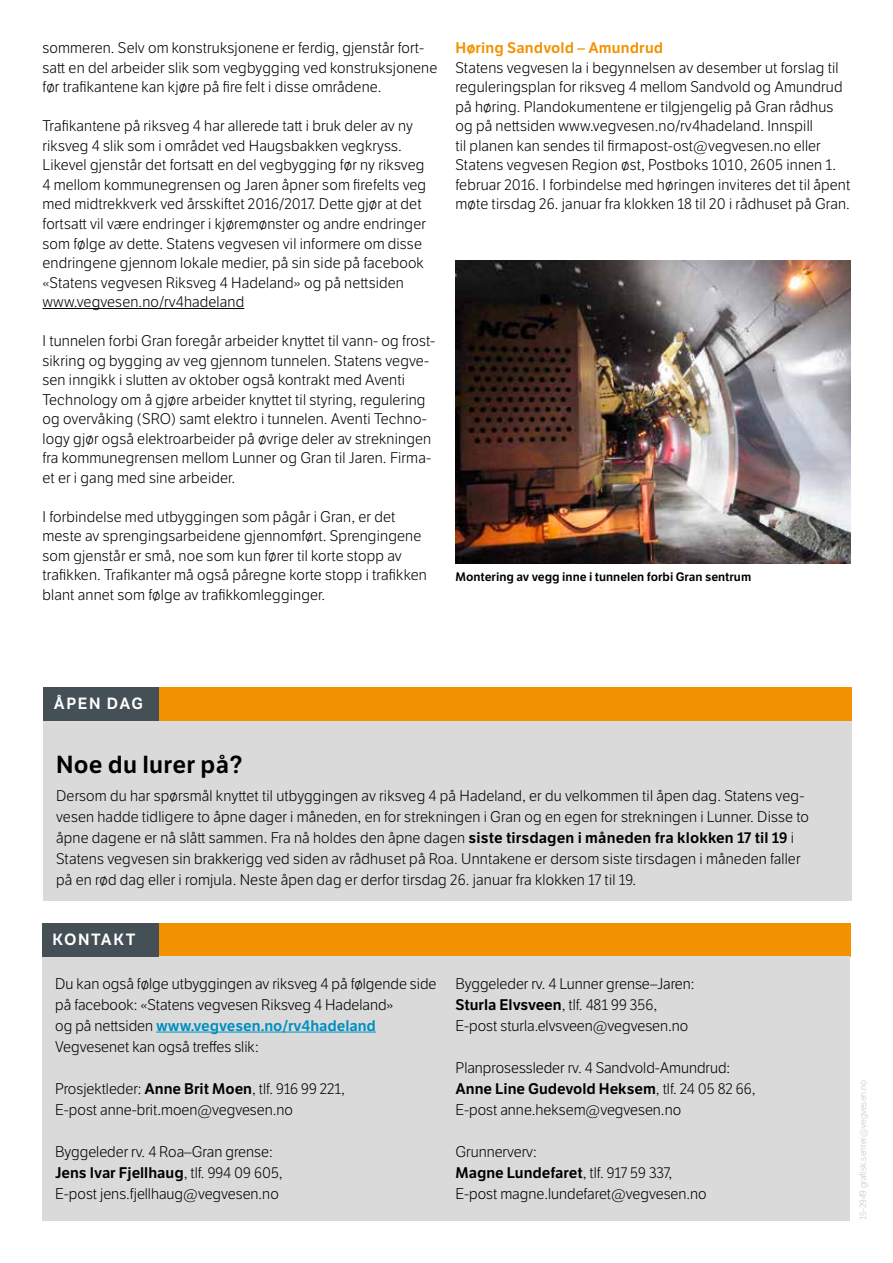
<style>
.page{position:relative;width:893px;height:1263px;background:#fff}
.page>*{position:absolute;margin:0;border:0;box-sizing:border-box;transform-origin:0 0}
.t1{font:600 24px "LFT Etica";letter-spacing:.01em;color:#000}
.t2{font:600 15.9px "LFT Etica";letter-spacing:.1em;color:#fff}
.t3{font:300 15px/19.5px "LFT Etica";letter-spacing:.01em;color:#000}
.t4{font:600 15px "LFT Etica";letter-spacing:.01em;color:#f39200}
.t5{font:600 12px "LFT Etica";color:#000}
.t6{font:300 9px "LFT Etica";color:#c6c6c6}
.s1{font-weight:600}
.s2{font-weight:600;color:#008fc1}
</style>
<div class="page">
<div style="left:149px;top:923px;width:701px;height:33px;background:#f39200"></div>
<div style="left:43px;top:956px;width:807px;height:265px;background:#dadada"></div>
<hr style="left:156px;top:1032px;width:220px;height:1px;background:#008fc1">
<div style="left:43px;top:721px;width:809px;height:179px;background:#dadada"></div>
<div style="left:44px;top:688px;width:119px;height:33px;background:#445055"></div>
<div style="left:159px;top:688px;width:693px;height:33px;background:#f39200"></div>
<hr style="left:43px;top:308px;width:201px;height:1px;background:#000">
<div style="left:43px;top:923px;width:116px;height:33px;background:#445055"></div>
<img style="left:455px;top:260px;width:395px;height:303px">
<p class="t3" style="left:43px;top:39px;width:396px">sommeren. Selv om konstruksjonene er ferdig, gjenstår fort&shy;satt en del arbeider slik som vegbygging ved konstruksjonene før trafikantene kan kjøre på fire felt i disse områdene.</p>
<p class="t3" style="left:43px;top:117px;width:385px">Trafikantene på riksveg 4 har allerede tatt i bruk deler av ny riksveg 4 slik som i området ved Haugsbakken vegkryss.<br>Likevel gjenstår det fortsatt en del vegbygging før ny riksveg 4 mellom kommunegrensen og Jaren åpner som firefelts veg med midtrekkverk ved årsskiftet 2016/2017. Dette gjør at det fortsatt vil være endringer i kjøremønster og andre endringer som følge av dette. Statens vegvesen vil informere om disse endringene gjennom lokale medier, på sin side på facebook «Statens vegvesen Riksveg 4 Hadeland» og på nettsiden www.vegvesen.no/rv4hadeland</p>
<p class="t3" style="left:43px;top:331px;width:394px">I tunnelen forbi Gran foregår arbeider knyttet til vann- og frost&shy;sikring og bygging av veg gjennom tunnelen. Statens vegve&shy;sen inngikk i slutten av oktober også kontrakt med Aventi Technology om å gjøre arbeider knyttet til styring, regulering og overvåking (SRO) samt elektro i tunnelen. Aventi Techno&shy;logy gjør også elektroarbeider på øvrige deler av strekningen fra kommunegrensen mellom Lunner og Gran til Jaren. Firma&shy;et er i gang med sine arbeider.</p>
<p class="t3" style="left:43px;top:507px;width:386px">I forbindelse med utbyggingen som pågår i Gran, er det meste av sprengingsarbeidene gjennomført. Sprengingene som gjenstår er små, noe som kun fører til korte stopp av trafikken. Trafikanter må også påregne korte stopp i trafikken blant annet som følge av trafikkomlegginger.</p>
<p class="t4" style="left:455px;top:39px;width:209px">Høring Sandvold – Amundrud</p>
<p class="t3" style="left:455px;top:58px;width:396px">Statens vegvesen la i begynnelsen av desember ut forslag til reguleringsplan for riksveg 4 mellom Sandvold og Amundrud på høring. Plandokumentene er tilgjengelig på Gran rådhus og på nettsiden www.vegvesen.no/rv4hadeland. Innspill<br>til planen kan sendes til firmapost-ost@vegvesen.no eller Statens vegvesen Region øst, Postboks 1010, 2605 innen 1. februar 2016. I forbindelse med høringen inviteres det til åpent møte tirsdag 26. januar fra klokken 18 til 20 i rådhuset på Gran.</p>
<p class="t5" style="left:455px;top:569px;width:297px">Montering av vegg inne i tunnelen forbi Gran sentrum</p>
<p class="t2" style="left:54px;top:694px;width:91px">ÅPEN DAG</p>
<h1 class="t1" style="left:56px;top:750px;width:188px">Noe du lurer på?</h1>
<p class="t3" style="left:56px;top:786px;width:754px;line-height:21px">Dersom du har spørsmål knyttet til utbyggingen av riksveg 4 på Hadeland, er du velkommen til åpen dag. Statens veg&shy;vesen hadde tidligere to åpne dager i måneden, en for strekningen i Gran og en egen for strekningen i Lunner. Disse to åpne dagene er nå slått sammen. Fra nå holdes den åpne dagen <span class="s1">siste tirsdagen i måneden fra klokken 17 til 19</span> i Statens vegvesen sin brakkerigg ved siden av rådhuset på Roa. Unntakene er dersom siste tirsdagen i måneden faller på en rød dag eller i romjula. Neste åpen dag er derfor tirsdag 26. januar fra klokken 17 til 19.</p>
<p class="t2" style="left:53px;top:929px;width:84px">KONTAKT</p>
<p class="t3" style="left:55px;top:973px;width:383px;line-height:21px">Du kan også følge utbyggingen av riksveg 4 på følgende side på facebook: «Statens vegvesen Riksveg 4 Hadeland»<br>og på nettsiden <span class="s2">www.vegvesen.no/rv4hadeland </span>Vegvesenet kan også treffes slik:</p>
<p class="t3" style="left:55px;top:1078px;width:291px;line-height:21px">Prosjektleder: <span class="s1">Anne Brit Moen</span>, tlf. 916 99 221,<br>E-post anne-brit.moen@vegvesen.no</p>
<p class="t3" style="left:55px;top:1141px;width:229px;line-height:21px">Byggeleder rv. 4 Roa–Gran grense:<br><span class="s1">Jens Ivar Fjellhaug</span>, tlf. 994 09 605,<br>E-post jens.fjellhaug@vegvesen.no</p>
<p class="t3" style="left:455px;top:973px;width:241px;line-height:21px">Byggeleder rv. 4 Lunner grense–Jaren:<br><span class="s1">Sturla Elvsveen</span>, tlf. 481 99 356,<br>E-post sturla.elvsveen@vegvesen.no</p>
<p class="t3" style="left:455px;top:1057px;width:302px;line-height:21px">Planprosessleder rv. 4 Sandvold-Amundrud:<br><span class="s1">Anne Line Gudevold Heksem</span>, tlf. 24 05 82 66,<br>E-post anne.heksem@vegvesen.no</p>
<p class="t3" style="left:455px;top:1141px;width:253px;line-height:21px">Grunnerverv:<br><span class="s1">Magne Lundefaret</span>, tlf. 917 59 337,<br>E-post magne.lundefaret@vegvesen.no</p>
<p class="t6" style="left:858px;top:1220px;width:142px;rotate:-90deg">15-2949 grafisk.senter@vegvesen.no</p>
</div>
